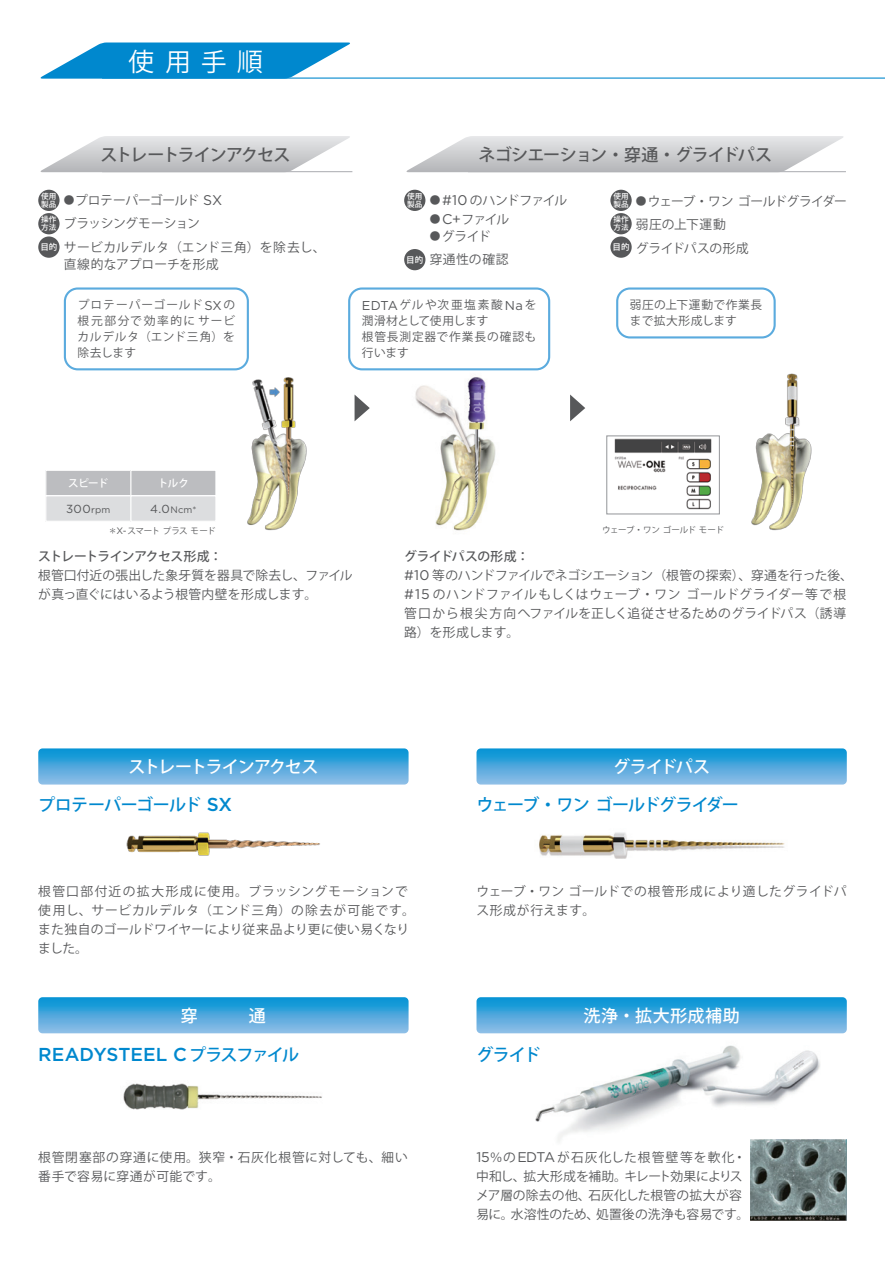
<style>
.page{position:relative;width:885px;height:1263px;background:#fff}
.page>*{position:absolute;margin:0;border:0;box-sizing:border-box;transform-origin:0 0}
.t1{font:25.5px "Koz Go Pro";color:#fff}
.t2{font:500 18.75px "Gotham";letter-spacing:.005em;color:#0088ce}
.t3{font:500 16.95px "Koz Go Pro";letter-spacing:-.05em;color:#0088ce}
.t4{font:500 16.95px "Koz Go Pro";letter-spacing:-.06em;color:#57585a}
.t5{font:500 16.95px "Koz Go Pro";letter-spacing:-.07em;color:#fff}
.t6{font:500 16.95px "Koz Go Pro";letter-spacing:.03em;color:#fff}
.t7{font:500 16.95px "Koz Go Pro";letter-spacing:-.05em;color:#fff}
.t8{font:12.75px/19.2px "Koz Go Pro";letter-spacing:.015em;color:#57585a}
.t9{font:12.75px/19.2px "Koz Go Pro";letter-spacing:.045em;color:#57585a}
.t10{font:12.75px/19.2px "Koz Go Pro";letter-spacing:.05em;color:#57585a}
.t11{font:12.75px/19.2px "Koz Go Pro";letter-spacing:.04em;color:#57585a}
.t12{font:12.75px/23.4px "Koz Go Pro";letter-spacing:-.035em;color:#57585a}
.t13{font:500 12.75px "Koz Go Pro";letter-spacing:-.04em;color:#57585a}
.t14{font:12.75px "Koz Go Pro";letter-spacing:-.065em;color:#57585a}
.t15{font:11.7px/15.9px "Koz Go Pro";letter-spacing:.06em;color:#57585a}
.t16{font:11.7px/15.9px "Koz Go Pro";letter-spacing:.035em;color:#57585a}
.t17{font:11.7px "Gotham";color:#57585a}
.t18{font:500 10.5px "Koz Go Pro";letter-spacing:-.06em;color:#fff}
.t19{font:9.3px "Gotham";color:#57585a}
.t20{font:8.55px "Koz Go Pro";letter-spacing:-.025em;color:#57585a}
.t21{font:500 8.55px "Koz Go Pro";color:#fff}
.t22{font:500 7.65px/7.6px "Koz Go Pro";color:#fff}
.s1{font-size:10.65px}
.s2{font-family:"Gotham";font-size:14.1px}
.s3{font-family:"Gotham";font-size:12.9px}
.s4{font-size:9.3px}
.s5{font-size:11.7px}
.s6{font-family:"Gotham";font-size:9.3px}
.s7{font-weight:500}
.s8{font-family:"Gotham";font-size:18.75px}
.s9{font-family:"Koz Go Pro";font-size:16.95px}
</style>
<div class="page">
<img style="left:535px;top:1045px;width:197px;height:96px">
<img style="left:694px;top:1046px;width:126px;height:65px">
<img style="left:234px;top:368px;width:73px;height:163px">
<img style="left:406px;top:370px;width:100px;height:161px">
<img style="left:751px;top:373px;width:61px;height:158px">
<img style="left:123px;top:1083px;width:199px;height:27px">
<img style="left:750px;top:1139px;width:96px;height:81px">
<img style="left:126px;top:832px;width:194px;height:24px">
<svg style="left:40px;top:136px;width:310px;height:36px"></svg>
<hr style="left:102px;top:171px;width:250px;height:1px;background:#b2b3b7">
<svg style="left:40px;top:43px;width:311px;height:36px"></svg>
<hr style="left:102px;top:78px;width:782px;height:1px;background:#0088ce">
<svg style="left:38px;top:748px;width:370px;height:36px;background:#4ca8dd"></svg>
<svg style="left:38px;top:997px;width:370px;height:36px;background:#4ba8dd"></svg>
<svg style="left:406px;top:136px;width:437px;height:36px;background:#d4d5d7"></svg>
<hr style="left:468px;top:171px;width:377px;height:1px;background:#b2b3b7">
<svg style="left:476px;top:748px;width:370px;height:36px;background:#4ca8dd"></svg>
<svg style="left:476px;top:997px;width:370px;height:36px;background:#4ba8dd"></svg>
<div style="left:38px;top:190px;width:22px;height:21px;background:#57585a;border-radius:50%"></div>
<div style="left:38px;top:213px;width:22px;height:21px;background:#57585a;border-radius:50%"></div>
<div style="left:38px;top:236px;width:22px;height:22px;background:#57585a;border-radius:50%"></div>
<div style="left:610px;top:190px;width:21px;height:21px;background:#57585a;border-radius:50%"></div>
<div style="left:610px;top:213px;width:21px;height:21px;background:#57585a;border-radius:50%"></div>
<div style="left:610px;top:236px;width:21px;height:22px;background:#57585a;border-radius:50%"></div>
<div style="left:404px;top:190px;width:21px;height:21px;background:#57585a;border-radius:50%"></div>
<div style="left:404px;top:249px;width:21px;height:21px;background:#57585a;border-radius:50%"></div>
<div style="left:348px;top:287px;width:202px;height:83px;border:2px solid #5babde;border-radius:13px"></div>
<div style="left:64px;top:287px;width:185px;height:83px;border:2px solid #5babde;border-radius:13px"></div>
<div style="left:616px;top:287px;width:159px;height:51px;border:2px solid #5babde;border-radius:13px"></div>
<svg style="left:354px;top:394px;width:16px;height:27px"></svg>
<svg style="left:570px;top:394px;width:15px;height:27px"></svg>
<img style="left:539px;top:832px;width:246px;height:26px">
<div style="left:46px;top:470px;width:85px;height:26px;background:#bcbdc0"></div>
<div style="left:45px;top:470px;width:86px;height:26px;border:1px solid #fff"></div>
<div style="left:46px;top:496px;width:85px;height:25px;background:#dcdddf"></div>
<div style="left:45px;top:495px;width:86px;height:27px;border:1px solid #fff"></div>
<div style="left:131px;top:470px;width:85px;height:26px;background:#bcbdc0"></div>
<div style="left:130px;top:470px;width:86px;height:26px;border:1px solid #fff"></div>
<div style="left:131px;top:496px;width:85px;height:25px;background:#dcdddf"></div>
<div style="left:130px;top:495px;width:86px;height:27px;border:1px solid #fff"></div>
<img style="left:614px;top:438px;width:98px;height:72px">
<div style="left:606px;top:436px;width:113px;height:78px;border:1px solid #939598"></div>
<h1 class="t1" style="left:128px;top:45px;width:136px">使用手順</h1>
<h3 class="t4" style="left:100px;top:144px;width:191px">ストレートラインアクセス</h3>
<p class="t22" style="left:41px;top:193px;width:17px">使用製品</p>
<p class="t22" style="left:41px;top:216px;width:17px">操作方法</p>
<p class="t21" style="left:40px;top:241px;width:19px">目的</p>
<p class="t8" style="left:64px;top:189px;width:263px;line-height:23.4px"><span class="s1">●</span>プロテーパーゴールド <span class="s2">SX<br></span>ブラッシングモーション<br>サービカルデルタ（エンド三角）を除去し、</p>
<p class="t8" style="left:64px;top:255px;width:156px">直線的なアプローチを形成</p>
<h3 class="t4" style="left:478px;top:144px;width:295px">ネゴシエーション・穿通・グライドパス</h3>
<p class="t22" style="left:407px;top:193px;width:17px">使用製品</p>
<p class="t14" style="left:429px;top:192px;width:139px"><span class="s1">●</span> <span class="s2">#10</span> のハンドファイル</p>
<p class="t8" style="left:429px;top:210px;width:81px"><span class="s1">●</span> <span class="s2">C+</span>ファイル</p>
<p class="t8" style="left:429px;top:225px;width:80px;line-height:23.4px"><span class="s1">●</span> グライド<br>穿通性の確認</p>
<p class="t21" style="left:406px;top:254px;width:19px">目的</p>
<p class="t22" style="left:613px;top:193px;width:17px">使用製品</p>
<p class="t22" style="left:613px;top:216px;width:17px">操作方法</p>
<p class="t21" style="left:612px;top:241px;width:19px">目的</p>
<p class="t12" style="left:635px;top:190px;width:212px"><span class="s1">●</span> ウェーブ・ワンゴールドグライダー弱圧の上下運動<br>グライドパスの形成</p>
<p class="t15" style="left:78px;top:297px;width:159px;text-align:justify">プロテーパーゴールド<span class="s3">SX</span>の根元部分で効率的に サービカルデルタ（エンド三角）を除去します</p>
<p class="t16" style="left:630px;top:297px;width:133px">弱圧の上下運動で作業長まで拡大形成します</p>
<p class="t15" style="left:362px;top:297px;width:176px"><span class="s3">EDTA</span>ゲルや次亜塩素酸<span class="s3">Na</span>を潤滑材として使用します<br>根管長測定器で作業長の確認も行います</p>
<p class="t18" style="left:68px;top:476px;width:41px">スピード</p>
<p class="t17" style="left:66px;top:501px;width:46px">300<span class="s4">rpm</span></p>
<p class="t18" style="left:158px;top:476px;width:33px">トルク</p>
<p class="t19" style="left:150px;top:503px;width:48px"><span class="s5">4.0</span>Ncm*</p>
<p class="t20" style="left:108px;top:525px;width:109px">＊<span class="s6">X-</span>スマートプラスモード</p>
<p class="t20" style="left:602px;top:524px;width:123px">ウェーブ・ワンゴールドモード</p>
<p class="t13" style="left:38px;top:548px;width:185px">ストレートラインアクセス形成：</p>
<p class="t8" style="left:38px;top:566px;width:316px">根管口付近の張出した象牙質を器具で除去し、ファイルが真っ直ぐにはいるよう根管内壁を形成します。</p>
<p class="t8" style="left:404px;top:547px;width:450px"><span class="s7">グライドパスの形成：<br></span><span class="s2">#10</span> 等のハンドファイルでネゴシエーション（根管の探索）、穿通を行った後、<span class="s2">#15</span> のハンドファイルもしくはウェーブ・ワンゴールドグライダー等で根管口から根尖方向へファイルを正しく追従させるためのグライドパス（誘導路）を形成します。</p>
<h3 class="t5" style="left:128px;top:756px;width:191px">ストレートラインアクセス</h3>
<h3 class="t7" style="left:613px;top:756px;width:98px">グライドパス</h3>
<h3 class="t3" style="left:38px;top:794px;width:195px">プロテーパーゴールド <span class="s8">SX</span></h3>
<h3 class="t3" style="left:476px;top:794px;width:264px">ウェーブ・ワンゴールドグライダー</h3>
<p class="t9" style="left:38px;top:882px;width:378px">根管口部付近の拡大形成に使用。ブラッシングモーションで使用し、サービカルデルタ（エンド三角）の除去が可能です。また独自のゴールドワイヤーにより従来品より更に使い易くなりました。</p>
<p class="t11" style="left:476px;top:882px;width:371px">ウェーブ・ワンゴールドでの根管形成により適したグライドパス形成が行えます。</p>
<h3 class="t6" style="left:583px;top:1005px;width:158px">洗浄・拡大形成補助</h3>
<h2 class="t2" style="left:38px;top:1042px;width:262px">READYSTEEL C<span class="s9">プラスファイル</span></h2>
<h3 class="t3" style="left:476px;top:1044px;width:65px">グライド</h3>
<p class="t10" style="left:38px;top:1148px;width:371px">根管閉塞部の穿通に使用。狭窄・石灰化根管に対しても、細い番手で容易に穿通が可能です。</p>
<p class="t8" style="left:476px;top:1148px;width:274px"><span class="s2">15</span>％の<span class="s2">EDTA</span>が石灰化した根管壁等を軟化・中和し、拡大形成を補助。キレート効果によりスメア層の除去の他、石灰化した根管の拡大が容易に。水溶性のため、処置後の洗浄も容易です。</p>
</div>
